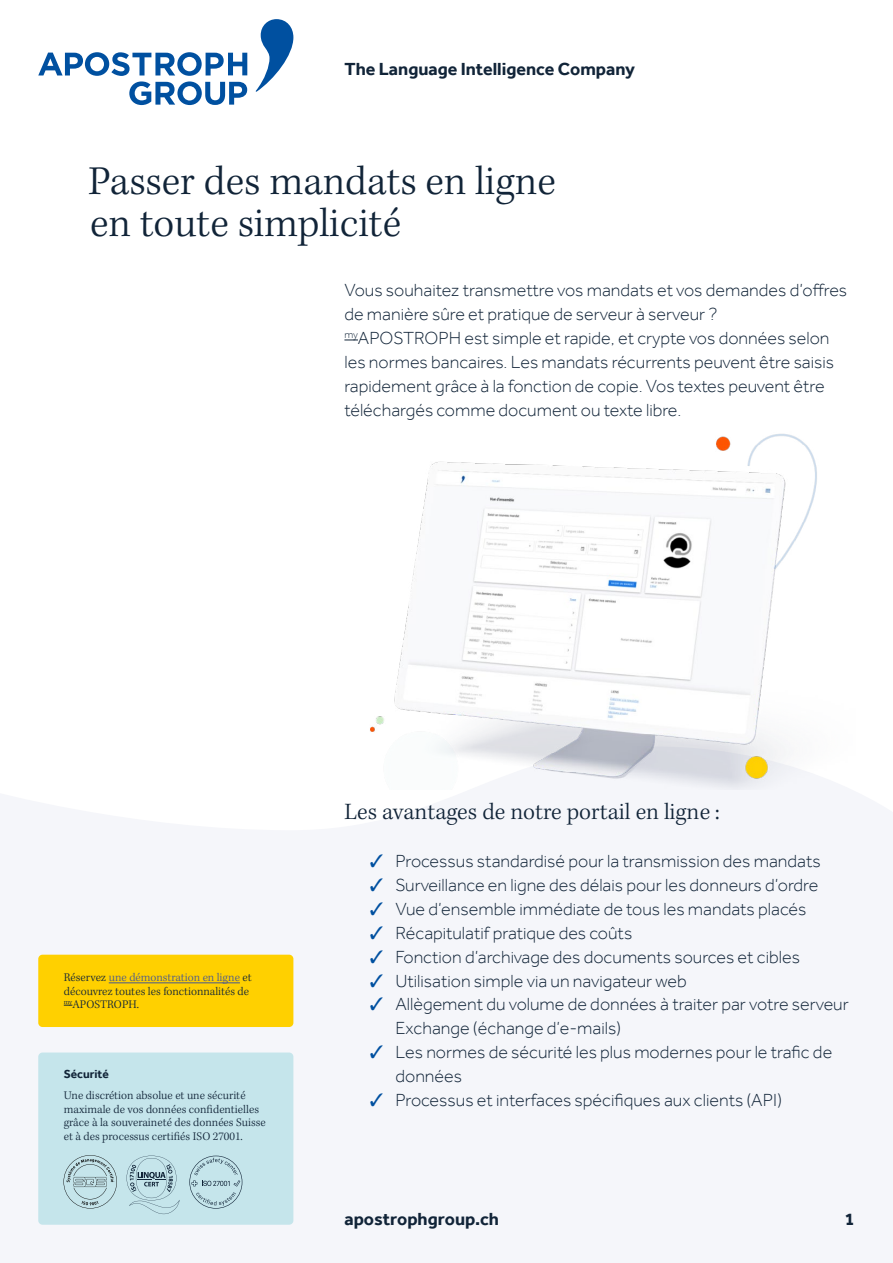
<style>
.page{position:relative;width:893px;height:1263px;background:#fff}
.page>*{position:absolute;margin:0;border:0;box-sizing:border-box;transform-origin:0 0}
.t1{font:300 42px/42px "Kepler Std";color:#112438}
.t2{font:300 24px "Kepler Std";letter-spacing:.005em;color:#112438}
.t3{font:300 18px/24px "Effra";color:#112438}
.t4{font:700 18px "Effra";color:#112438}
.t5{font:300 12px/13.5px "Kepler Std";color:#112438}
.t6{font:700 12px "Effra";color:#112438}
.s1{color:#465792}
.s2{color:#0050a0}
</style>
<div class="page">
<svg style="left:256px;top:19px;width:37px;height:73px"></svg>
<svg style="left:38px;top:52px;width:209px;height:53px"></svg>
<svg style="left:344px;top:340px;width:14px;height:1px"></svg>
<div style="left:38px;top:1052px;width:255px;height:173px;background:#c5e5eb;border-radius:4px"></div>
<svg style="left:189px;top:1156px;width:53px;height:52px"></svg>
<svg style="left:127px;top:1156px;width:53px;height:58px"></svg>
<img style="left:370px;top:434px;width:447px;height:356px">
<div style="left:38px;top:955px;width:255px;height:72px;background:#ffd000;border-radius:4px"></div>
<hr style="left:109px;top:982px;width:131px;height:1px;background:#465792">
<svg style="left:64px;top:1155px;width:53px;height:53px"></svg>
<p class="t4" style="left:344px;top:58px;width:292px">The Language Intelligence Company</p>
<h1 class="t1" style="left:89px;top:162px;width:469px">Passer des mandats en ligne en toute simplicité</h1>
<p class="t3" style="left:344px;top:278px;width:504px">Vous souhaitez transmettre vos mandats et vos demandes d’offres de manière sûre et pratique de serveur à serveur ?<br><sup>my</sup>APOSTROPH est simple et rapide, et crypte vos données selon les normes bancaires. Les mandats récurrents peuvent être saisis rapidement grâce à la fonction de copie. Vos textes peuvent être téléchargés comme document ou texte libre.</p>
<p class="t5" style="left:64px;top:971px;width:189px">Réservez <span class="s1">une démonstration en ligne</span> et découvrez toutes les fonctionnalités de <sup>my</sup>APOSTROPH.</p>
<p class="t6" style="left:64px;top:1067px;width:47px">Sécurité</p>
<p class="t5" style="left:64px;top:1089px;width:203px">Une discrétion absolue et une sécurité maximale de vos données confidentielles grâce à la souveraineté des données Suisse et à des processus certifiés ISO 27001.</p>
<h2 class="t2" style="left:344px;top:797px;width:377px">Les avantages de notre portail en ligne :</h2>
<p class="t3" style="left:370px;top:848px;width:452px"><span class="s2">✓</span> Processus standardisé pour la transmission des mandats</p>
<p class="t3" style="left:370px;top:872px;width:450px"><span class="s2">✓</span> Surveillance en ligne des délais pour les donneurs d’ordre</p>
<p class="t3" style="left:370px;top:896px;width:438px"><span class="s2">✓</span> Vue d’ensemble immédiate de tous les mandats placés</p>
<p class="t3" style="left:370px;top:920px;width:264px"><span class="s2">✓</span> Récapitulatif pratique des coûts</p>
<p class="t3" style="left:370px;top:944px;width:431px"><span class="s2">✓</span> Fonction d’archivage des documents sources et cibles</p>
<p class="t3" style="left:370px;top:968px;width:318px"><span class="s2">✓</span> Utilisation simple via un navigateur web</p>
<p class="t3" style="left:395px;top:992px;width:455px;text-indent:-26px"><span class="s2">✓</span> Allègement du volume de données à traiter par votre serveur<br>Exchange (échange d’e-mails)</p>
<p class="t3" style="left:395px;top:1040px;width:438px;text-indent:-26px"><span class="s2">✓</span> Les normes de sécurité les plus modernes pour le trafic de données</p>
<p class="t3" style="left:370px;top:1088px;width:414px"><span class="s2">✓</span> Processus et interfaces spécifiques aux clients (API)</p>
<p class="t4" style="left:344px;top:1208px;width:156px">apostrophgroup.ch</p>
<p class="t4" style="left:845px;top:1208px;width:11px">1</p>
</div>
